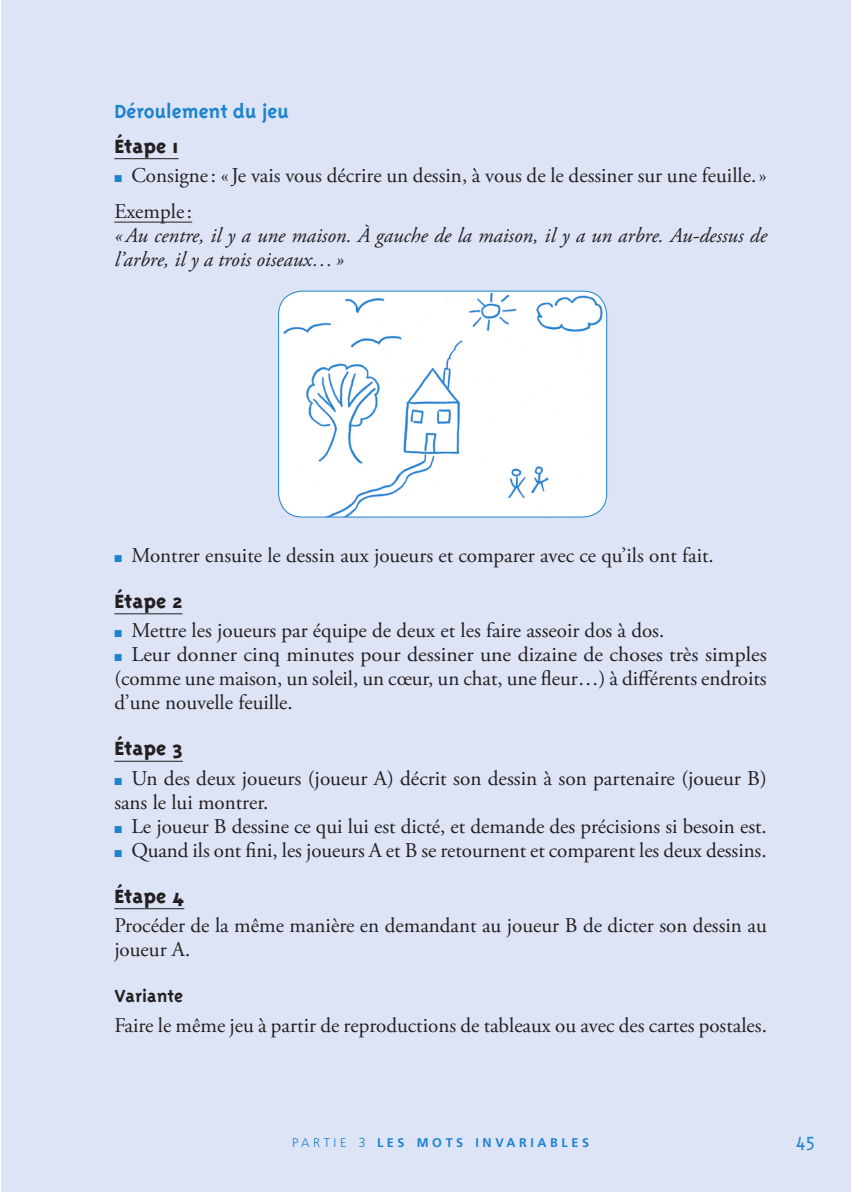
<style>
.page{position:relative;width:851px;height:1192px;background:#fff}
.page>*{position:absolute;margin:0;border:0;box-sizing:border-box;transform-origin:0 0}
.t1{font:800 22px "Triplex";color:#231f20}
.t2{font:700 22px "Triplex";color:#1c83cf}
.t3{font:300 22px "Triplex";color:#1c83cf}
.t4{font:21px/24px "Adobe Garamond Pro";color:#231f20}
.t5{font:italic 21px/24px "Adobe Garamond Pro";color:#231f20}
.t6{font:700 20px "Triplex";color:#231f20}
.t7{font:700 12.6px "Frutiger LT Std";letter-spacing:.285em;color:#1c83cf}
.s1{color:#1c83cf}
.s2{font-weight:300}
.s3{font-weight:300;font-size:13px}
</style>
<div class="page">
<div style="left:1px;top:0;width:849px;height:1191px;background:#dde4f6"></div>
<hr style="left:114px;top:158px;width:64px;height:1px;background:#231f20">
<hr style="left:114px;top:222px;width:78px;height:1px;background:#231f20">
<hr style="left:114px;top:613px;width:68px;height:1px;background:#231f20">
<hr style="left:114px;top:760px;width:69px;height:1px;background:#231f20">
<hr style="left:114px;top:908px;width:70px;height:1px;background:#231f20">
<img style="left:278px;top:292px;width:328px;height:225px">
<div style="left:278px;top:290px;width:329px;height:227px;border:1px solid #1c83cf;border-radius:24px"></div>
<p class="t2" style="left:114px;top:99px;width:176px">Déroulement du jeu</p>
<p class="t1" style="left:114px;top:133px;width:66px">Étape 1</p>
<p class="t4" style="left:114px;top:158px;width:653px;line-height:35.4px"><span class="s1">■</span> Consigne: «Je vais vous décrire un dessin, à vous de le dessiner sur une feuille.»<br>Exemple:</p>
<p class="t5" style="left:114px;top:223px;width:654px">«Au centre, il y a une maison. À gauche de la maison, il y a un arbre. Au-dessus de l’arbre, il y a trois oiseaux…»</p>
<p class="t4" style="left:114px;top:544px;width:601px"><span class="s1">■</span> Montrer ensuite le dessin aux joueurs et comparer avec ce qu’ils ont fait.</p>
<p class="t1" style="left:114px;top:588px;width:70px">Étape 2</p>
<p class="t4" style="left:114px;top:619px;width:551px"><span class="s1">■</span> Mettre les joueurs par équipe de deux et les faire asseoir dos à dos.</p>
<p class="t4" style="left:114px;top:643px;width:653px;text-align:justify"><span class="s1">■</span> Leur donner cinq minutes pour dessiner une dizaine de choses très simples (comme une maison, un soleil, un cœur, un chat, une fleur…) à différents endroits d’une nouvelle feuille.</p>
<p class="t1" style="left:114px;top:735px;width:70px">Étape 3</p>
<p class="t4" style="left:114px;top:766px;width:654px"><span class="s1">■</span> Un des deux joueurs (joueur A) décrit son dessin à son partenaire (joueur B) sans le lui montrer.</p>
<p class="t4" style="left:114px;top:814px;width:654px"><span class="s1">■</span> Le joueur B dessine ce qui lui est dicté, et demande des précisions si besoin est.</p>
<p class="t4" style="left:114px;top:838px;width:653px"><span class="s1">■</span> Quand ils ont fini, les joueurs A et B se retournent et comparent les deux dessins.</p>
<p class="t1" style="left:114px;top:882px;width:71px">Étape 4</p>
<p class="t4" style="left:114px;top:914px;width:653px">Procéder de la même manière en demandant au joueur B de dicter son dessin au joueur A.</p>
<p class="t6" style="left:114px;top:984px;width:70px">Variante</p>
<p class="t4" style="left:114px;top:1013px;width:654px">Faire le même jeu à partir de reproductions de tableaux ou avec des cartes postales.</p>
<p class="t7" style="left:292px;top:1134px;width:298px"><span class="s2">PARTIE</span> <span class="s3">3</span> LES MOTS INVARIABLES</p>
<p class="t3" style="left:795px;top:1127px;width:22px">45</p>
</div>
